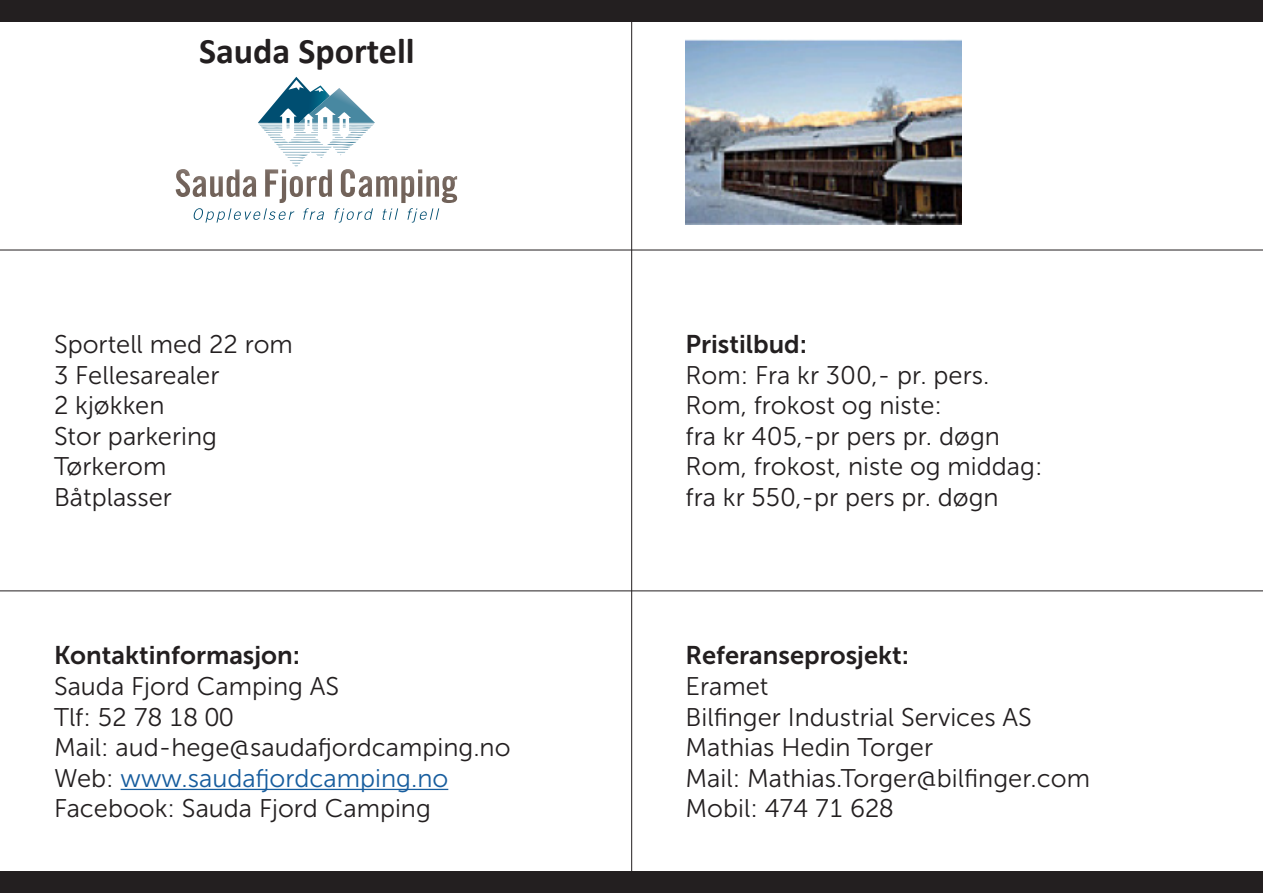
<style>
.page{position:relative;width:1263px;height:893px;background:#fff}
.page>*{position:absolute;margin:0;border:0;box-sizing:border-box;transform-origin:0 0}
.t1{font:700 36px "Calibri";color:#231f20}
.t2{font:25.5px/30.6px "Museo Sans 300";color:#231f20}
.t3{font:25.5px "Museo Sans 700";color:#231f20}
.t4{font:25.5px "Museo Sans 300";color:#175d9e}
.s1{color:#231f20}
</style>
<div class="page">
<hr style="left:121px;top:789px;width:327px;height:1px;background:#175d9e">
<hr style="left:0;top:591px;width:1263px;height:1px;background:#231f20">
<hr style="left:0;top:250px;width:1263px;height:1px;background:#231f20">
<hr style="left:631px;top:0;width:1px;height:893px;background:#231f20">
<div style="left:0;top:0;width:1263px;height:21px;background:#231f20"></div>
<div style="left:0;top:872px;width:1263px;height:21px;background:#231f20"></div>
<img style="left:685px;top:40px;width:276px;height:184px">
<svg style="left:176px;top:77px;width:281px;height:146px"></svg>
<p class="t1" style="left:199px;top:28px;width:217px">Sauda Sportell</p>
<p class="t2" style="left:54px;top:329px;width:240px">Sportell med 22 rom</p>
<p class="t2" style="left:54px;top:360px;width:167px">3 Fellesarealer</p>
<p class="t2" style="left:54px;top:390px;width:112px">2 kjøkken</p>
<p class="t2" style="left:54px;top:421px;width:164px">Stor parkering</p>
<p class="t2" style="left:54px;top:451px;width:114px">Tørkerom</p>
<p class="t2" style="left:54px;top:482px;width:120px">Båtplasser</p>
<p class="t3" style="left:54px;top:641px;width:248px">Kontaktinformasjon:</p>
<p class="t2" style="left:54px;top:671px;width:287px">Sauda Fjord Camping AS</p>
<p class="t2" style="left:54px;top:702px;width:181px">Tlf: 52 78 18 00</p>
<p class="t2" style="left:54px;top:732px;width:458px">Mail: aud-hege@saudafjordcamping.no</p>
<p class="t4" style="left:54px;top:764px;width:396px"><span class="s1">Web:</span> www.saudafjordcamping.no</p>
<p class="t2" style="left:54px;top:794px;width:378px">Facebook: Sauda Fjord Camping</p>
<p class="t3" style="left:685px;top:330px;width:123px">Pristilbud:</p>
<p class="t2" style="left:685px;top:360px;width:305px">Rom: Fra kr 300,- pr. pers.</p>
<p class="t2" style="left:685px;top:390px;width:258px">Rom, frokost og niste:</p>
<p class="t2" style="left:685px;top:421px;width:316px">fra kr 405,-pr pers pr. døgn</p>
<p class="t2" style="left:685px;top:451px;width:358px">Rom, frokost, niste og middag:</p>
<p class="t2" style="left:685px;top:482px;width:315px">fra kr 550,-pr pers pr. døgn</p>
<p class="t3" style="left:685px;top:641px;width:225px">Referanseprosjekt:</p>
<p class="t2" style="left:685px;top:671px;width:84px">Eramet</p>
<p class="t2" style="left:685px;top:702px;width:348px">Bilfinger Industrial Services AS</p>
<p class="t2" style="left:685px;top:732px;width:406px">Mathias Hedin Torger<br>Mail: Mathias.Torger@bilfinger.com</p>
<p class="t2" style="left:685px;top:794px;width:210px">Mobil: 474 71 628</p>
</div>
